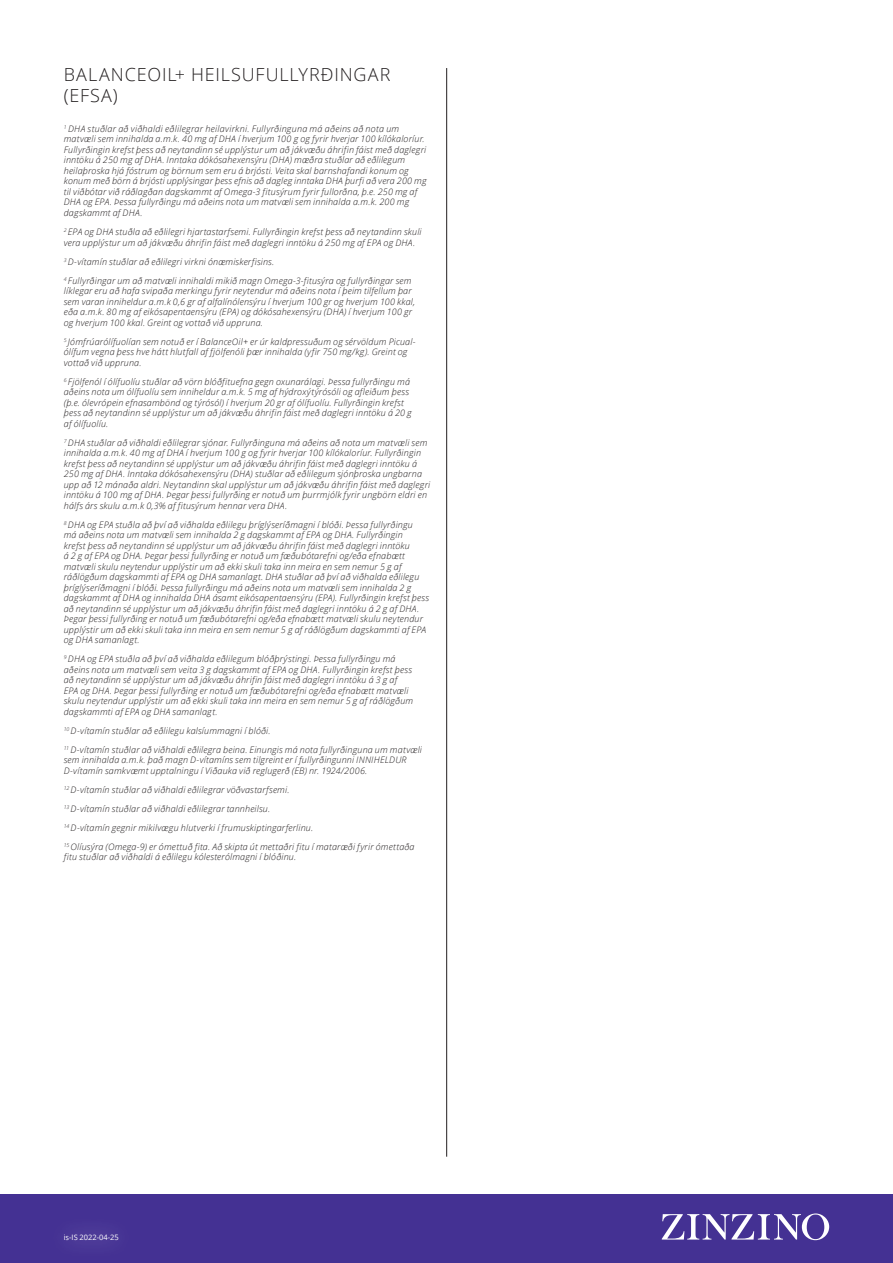
<style>
.page{position:relative;width:893px;height:1263px;background:#fff}
.page>*{position:absolute;margin:0;border:0;box-sizing:border-box;transform-origin:0 0}
.Sub-heading_12_14{font:300 18px/21px "Open Sans";letter-spacing:.045em;color:#231f20}
.EFSA_6_7{font:italic 300 9px/10.5px "Open Sans";letter-spacing:.02em;color:#231f20}
.t1{font:7.5px "Open Sans";color:#fff}
</style>
<div class="page">
<div style="left:0;top:1194px;width:893px;height:69px;background:#443193"></div>
<svg style="left:662px;top:1213px;width:167px;height:27px"></svg>
<hr style="left:446px;top:68px;width:1px;height:1089px;background:#231f20">
<p class="Sub-heading_12_14" style="left:64px;top:64px;width:328px">BALANCEOIL+ HEILSUFULLYRÐINGAR (EFSA)</p>
<p class="EFSA_6_7" style="left:64px;top:123px;width:364px"><sup>1</sup> DHA stuðlar að viðhaldi eðlilegrar heilavirkni. Fullyrðinguna má aðeins að nota um matvæli sem innihalda a.m.k. 40 mg af DHA í hverjum 100 g og fyrir hverjar 100 kílókaloríur.<br>Fullyrðingin krefst þess að neytandinn sé upplýstur um að jákvæðu áhrifin fáist með daglegri inntöku á 250 mg af DHA. Inntaka dókósahexensýru (DHA) mæðra stuðlar að eðlilegum heilaþroska hjá fóstrum og börnum sem eru á brjósti. Veita skal barnshafandi konum og konum með börn á brjósti upplýsingar þess efnis að dagleg inntaka DHA þurfi að vera 200 mg til viðbótar við ráðlagðan dagskammt af Omega-3 fitusýrum fyrir fullorðna, þ.e. 250 mg af DHA og EPA. Þessa fullyrðingu má aðeins nota um matvæli sem innihalda a.m.k. 200 mg dagskammt af DHA.</p>
<p class="EFSA_6_7" style="left:64px;top:226px;width:359px"><sup>2</sup> EPA og DHA stuðla að eðlilegri hjartastarfsemi. Fullyrðingin krefst þess að neytandinn skuli vera upplýstur um að jákvæðu áhrifin fáist með daglegri inntöku á 250 mg af EPA og DHA.</p>
<p class="EFSA_6_7" style="left:64px;top:256px;width:212px"><sup>3</sup> D-vítamín stuðlar að eðlilegri virkni ónæmiskerfisins.</p>
<p class="EFSA_6_7" style="left:64px;top:275px;width:353px"><sup>4</sup> Fullyrðingar um að matvæli innihaldi mikið magn Omega-3-fitusýra og fullyrðingar sem líklegar eru að hafa svipaða merkingu fyrir neytendur má aðeins nota í þeim tilfellum þar sem varan inniheldur a.m.k 0,6 gr af alfalínólensýru í hverjum 100 gr og hverjum 100 kkal, eða a.m.k. 80 mg af eikósapentaensýru (EPA) og dókósahexensýru (DHA) í hverjum 100 gr og hverjum 100 kkal. Greint og vottað við uppruna.</p>
<p class="EFSA_6_7" style="left:64px;top:336px;width:353px"><sup>5</sup> Jómfrúarólífuolían sem notuð er í BalanceOil+ er úr kaldpressuðum og sérvöldum Picual&shy;ólífum vegna þess hve hátt hlutfall af fjölfenóli þær innihalda (yfir 750 mg/kg). Greint og vottað við uppruna.</p>
<p class="EFSA_6_7" style="left:64px;top:376px;width:350px"><sup>6</sup> Fjölfenól í ólífuolíu stuðlar að vörn blóðfituefna gegn oxunarálagi. Þessa fullyrðingu má aðeins nota um ólífuolíu sem inniheldur a.m.k. 5 mg af hýdroxýtýrósóli og afleiðum þess (þ.e. ólevrópein efnasambönd og týrósól) í hverjum 20 gr af ólífuolíu. Fullyrðingin krefst þess að neytandinn sé upplýstur um að jákvæðu áhrifin fáist með daglegri inntöku á 20 g af ólífuolíu.</p>
<p class="EFSA_6_7" style="left:64px;top:437px;width:368px"><sup>7</sup> DHA stuðlar að viðhaldi eðlilegrar sjónar. Fullyrðinguna má aðeins að nota um matvæli sem innihalda a.m.k. 40 mg af DHA í hverjum 100 g og fyrir hverjar 100 kílókaloríur. Fullyrðingin krefst þess að neytandinn sé upplýstur um að jákvæðu áhrifin fáist með daglegri inntöku á 250 mg af DHA. Inntaka dókósahexensýru (DHA) stuðlar að eðlilegum sjónþroska ungbarna upp að 12 mánaða aldri. Neytandinn skal upplýstur um að jákvæðu áhrifin fáist með daglegri inntöku á 100 mg af DHA. Þegar þessi fullyrðing er notuð um þurrmjólk fyrir ungbörn eldri en hálfs árs skulu a.m.k 0,3% af fitusýrum hennar vera DHA.</p>
<p class="EFSA_6_7" style="left:64px;top:519px;width:367px"><sup>8</sup> DHA og EPA stuðla að því að viðhalda eðlilegu þríglýseríðmagni í blóði. Þessa fullyrðingu<br>má aðeins nota um matvæli sem innihalda 2 g dagskammt af EPA og DHA. Fullyrðingin<br>krefst þess að neytandinn sé upplýstur um að jákvæðu áhrifin fáist með daglegri inntöku<br>á 2 g af EPA og DHA. Þegar þessi fullyrðing er notuð um fæðubótarefni og/eða efnabætt matvæli skulu neytendur upplýstir um að ekki skuli taka inn meira en sem nemur 5 g af ráðlögðum dagskammti af EPA og DHA samanlagt. DHA stuðlar að því að viðhalda eðlilegu þríglýseríðmagni í blóði. Þessa fullyrðingu má aðeins nota um matvæli sem innihalda 2 g dagskammt af DHA og innihalda DHA ásamt eikósapentaensýru (EPA). Fullyrðingin krefst þess að neytandinn sé upplýstur um að jákvæðu áhrifin fáist með daglegri inntöku á 2 g af DHA.<br>Þegar þessi fullyrðing er notuð um fæðubótarefni og/eða efnabætt matvæli skulu neytendur upplýstir um að ekki skuli taka inn meira en sem nemur 5 g af ráðlögðum dagskammti af EPA og DHA samanlagt.</p>
<p class="EFSA_6_7" style="left:64px;top:653px;width:351px"><sup>9</sup> DHA og EPA stuðla að því að viðhalda eðlilegum blóðþrýstingi. Þessa fullyrðingu má aðeins nota um matvæli sem veita 3 g dagskammt af EPA og DHA. Fullyrðingin krefst þess að neytandinn sé upplýstur um að jákvæðu áhrifin fáist með daglegri inntöku á 3 g af EPA og DHA. Þegar þessi fullyrðing er notuð um fæðubótarefni og/eða efnabætt matvæli skulu neytendur upplýstir um að ekki skuli taka inn meira en sem nemur 5 g af ráðlögðum dagskammti af EPA og DHA samanlagt.</p>
<p class="EFSA_6_7" style="left:64px;top:725px;width:208px"><sup>10</sup> D-vítamín stuðlar að eðlilegu kalsíummagni í blóði.</p>
<p class="EFSA_6_7" style="left:64px;top:744px;width:360px"><sup>11</sup> D-vítamín stuðlar að viðhaldi eðlilegra beina. Einungis má nota fullyrðinguna um matvæli sem innihalda a.m.k. það magn D-vítamíns sem tilgreint er í fullyrðingunni INNIHELDUR<br>D-vítamín samkvæmt upptalningu í Viðauka við reglugerð (EB) nr. 1924/2006.</p>
<p class="EFSA_6_7" style="left:64px;top:784px;width:227px"><sup>12</sup> D-vítamín stuðlar að viðhaldi eðlilegrar vöðvastarfsemi.</p>
<p class="EFSA_6_7" style="left:64px;top:803px;width:208px"><sup>13</sup> D-vítamín stuðlar að viðhaldi eðlilegrar tannheilsu.</p>
<p class="EFSA_6_7" style="left:64px;top:822px;width:251px"><sup>14</sup> D-vítamín gegnir mikilvægu hlutverki í frumuskiptingarferlinu.</p>
<p class="EFSA_6_7" style="left:64px;top:841px;width:352px"><sup>15</sup> Olíusýra (Omega-9) er ómettuð fita. Að skipta út mettaðri fitu í mataræði fyrir ómettaða fitu stuðlar að viðhaldi á eðlilegu kólesterólmagni í blóðinu.</p>
<p class="t1" style="left:64px;top:1232px;width:56px">is-IS 2022-04-25</p>
</div>
